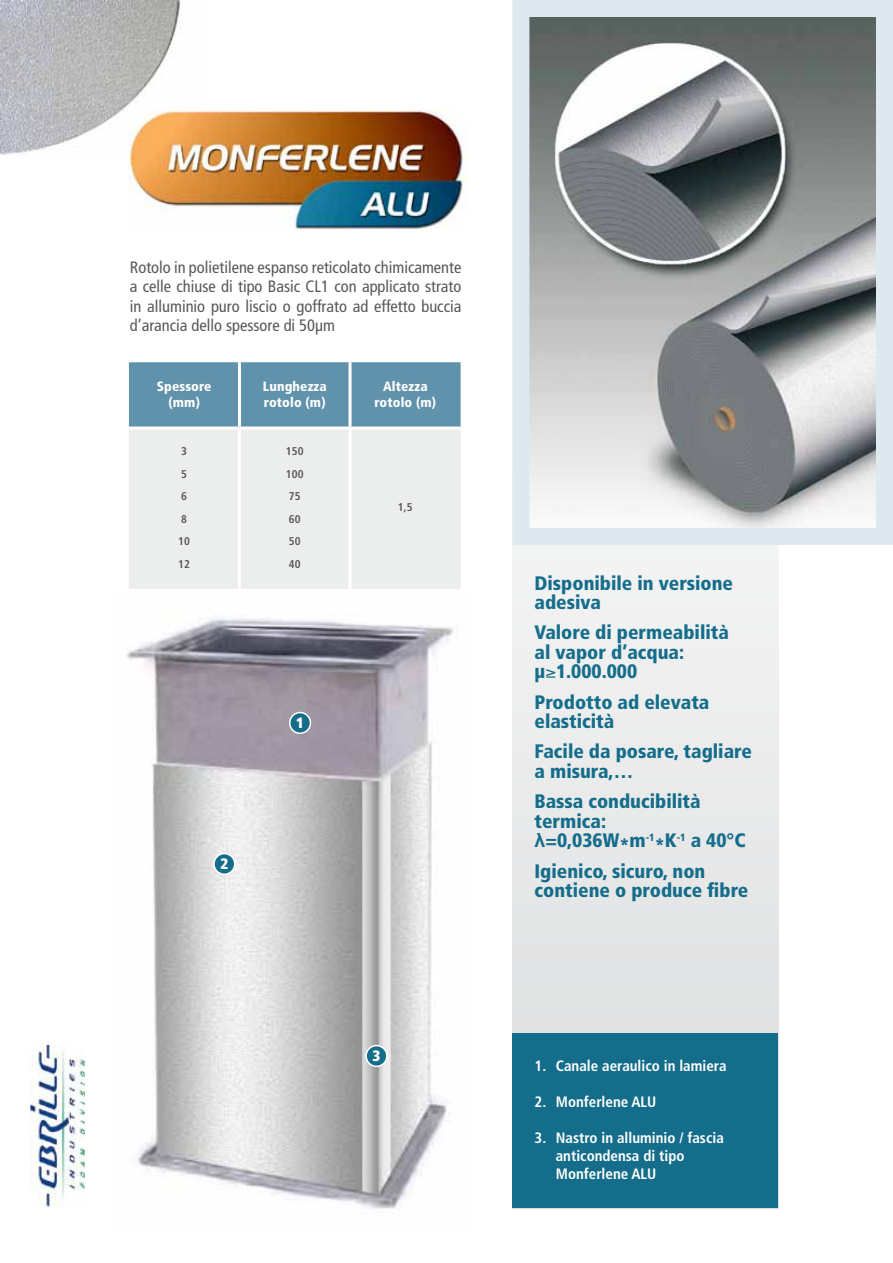
<style>
.page{position:relative;width:893px;height:1263px;background:#fff}
.page>*{position:absolute;margin:0;border:0;box-sizing:border-box;transform-origin:0 0}
.t1{font:900 condensed 19.5px/19.5px "Frutiger";color:#146d8b}
.t2{font:condensed 16.5px/19.5px "Frutiger";color:#58585a;text-align:justify}
.t3{font:700 condensed 15px/18px "Frutiger";color:#fff}
.t4{font:900 condensed 15px "Frutiger";color:#fff}
.t5{font:900 condensed 13.5px/16.2px "Frutiger";letter-spacing:.01em;color:#fff;text-align:center}
.t6{font:700 condensed 11.25px/22.5px "Frutiger";letter-spacing:.01em;color:#58585a}
.s1{font-family:"Arial";font-weight:700;font-stretch:normal}
</style>
<div class="page">
<div style="left:512px;top:255px;width:266px;height:953px;background:#eaeaeb"></div>
<img style="left:30px;top:1046px;width:54px;height:160px">
<img style="left:0;top:0;width:180px;height:158px">
<div style="left:512px;top:1033px;width:266px;height:175px;background:#146d8b"></div>
<img style="left:129px;top:110px;width:338px;height:119px">
<svg style="left:512px;top:0;width:381px;height:553px"></svg>
<img style="left:126px;top:617px;width:327px;height:592px">
<div style="left:290px;top:712px;width:20px;height:21px;background:#146d8b;border-radius:50%"></div>
<div style="left:289px;top:712px;width:22px;height:22px;border:2px solid #fff;border-radius:50%"></div>
<div style="left:214px;top:853px;width:21px;height:21px;background:#146d8b;border-radius:50%"></div>
<div style="left:213px;top:853px;width:22px;height:22px;border:2px solid #fff;border-radius:50%"></div>
<div style="left:366px;top:1045px;width:21px;height:21px;background:#146d8b;border-radius:50%"></div>
<div style="left:365px;top:1045px;width:23px;height:22px;border:2px solid #fff;border-radius:50%"></div>
<div style="left:129px;top:362px;width:332px;height:64px;background:#6092ac"></div>
<div style="left:129px;top:430px;width:332px;height:159px;background:#eceded"></div>
<hr style="left:238px;top:362px;width:3px;height:64px;background:#fff">
<hr style="left:349px;top:362px;width:3px;height:64px;background:#fff">
<hr style="left:238px;top:429px;width:3px;height:160px;background:#fff">
<hr style="left:349px;top:429px;width:3px;height:160px;background:#fff">
<p class="t2" style="left:130px;top:257px;width:333px">Rotolo in polietilene espanso reticolato chimicamente a celle chiuse di tipo Basic CL1 con applicato strato in alluminio puro liscio o goffrato ad effetto buccia d’arancia dello spessore di 50µm</p>
<p class="t5" style="left:157px;top:378px;width:56px">Spessore (mm)</p>
<p class="t5" style="left:263px;top:378px;width:65px;text-align:left">Lunghezza rotolo (m)</p>
<p class="t5" style="left:374px;top:378px;width:63px">Altezza rotolo (m)</p>
<p class="t6" style="left:178px;top:440px;width:13px">3<br>5<br>6<br>8<br>10<br>12</p>
<p class="t6" style="left:286px;top:440px;width:19px">150<br>100<br>75<br>60<br>50<br>40</p>
<p class="t6" style="left:398px;top:496px;width:16px">1,5</p>
<p class="t4" style="left:220px;top:855px;width:9px">2</p>
<p class="t4" style="left:296px;top:714px;width:9px">1</p>
<p class="t4" style="left:373px;top:1047px;width:9px">3</p>
<p class="t1" style="left:535px;top:573px;width:200px">Disponibile in versione adesiva</p>
<p class="t1" style="left:535px;top:623px;width:196px">Valore di permeabilità al vapor d’acqua: µ≥1.000.000</p>
<p class="t1" style="left:535px;top:692px;width:176px">Prodotto ad elevata elasticità</p>
<p class="t1" style="left:535px;top:742px;width:219px">Facile da posare, tagliare a misura,…</p>
<p class="t1" style="left:535px;top:792px;width:213px">Bassa conducibilità termica: <span class="s1">λ</span>=0,036W*m<sup>-1</sup>*K<sup>-1</sup> a 40°C</p>
<p class="t1" style="left:535px;top:861px;width:215px">Igienico, sicuro, non contiene o produce fibre</p>
<p class="t3" style="left:535px;top:1057px;width:193px">1. Canale aeraulico in lamiera</p>
<p class="t3" style="left:535px;top:1093px;width:123px">2. Monferlene ALU</p>
<p class="t3" style="left:556px;top:1129px;width:170px;text-indent:-21px">3. Nastro in alluminio / fascia anticondensa di tipo<br>Monferlene ALU</p>
</div>
